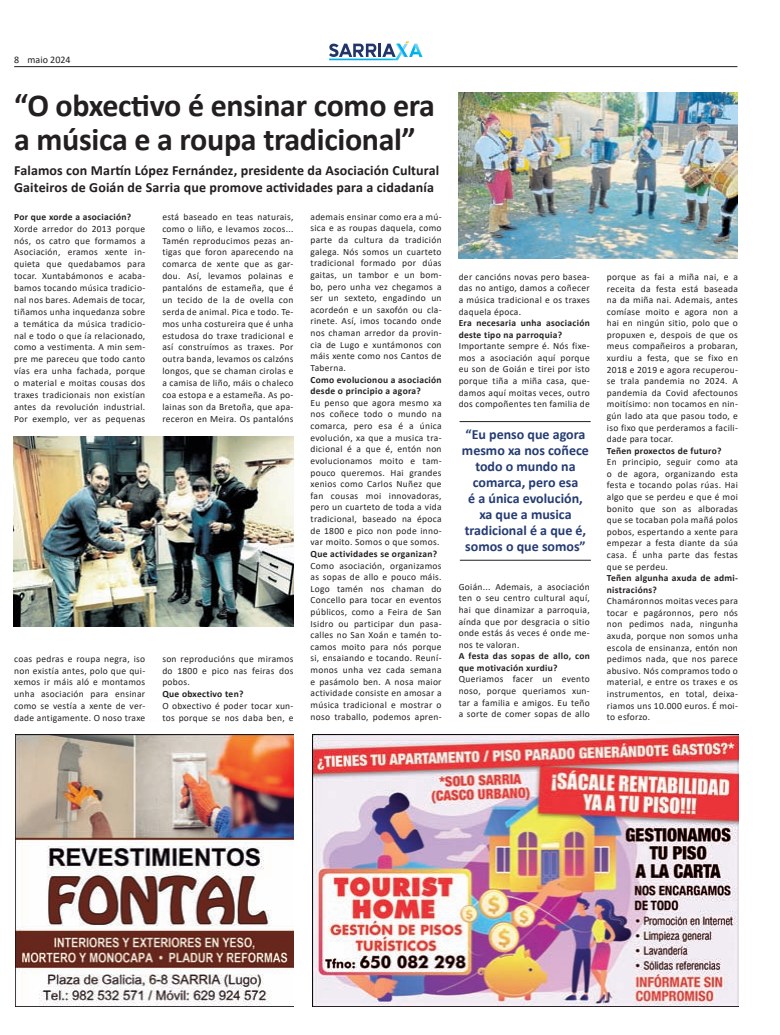
<style>
.page{position:relative;width:780px;height:1035px;background:#fff}
.page>*{position:absolute;margin:0;border:0;box-sizing:border-box;transform-origin:0 0}
.t1{font:700 32px/34px "Calibri";letter-spacing:-.01em;color:#231f20}
.t2{font:700 14px/16px "Calibri";color:#253b73;text-align:center}
.t3{font:700 14px/16.8px "Calibri";letter-spacing:.01em;color:#231f20}
.t4{font:10px "Calibri";color:#231f20}
.t5{font:9.5px/11.6px "Calibri";letter-spacing:.03em;color:#231f20;text-align:justify}
.t6{font:700 9.5px/11.6px "Calibri";letter-spacing:.03em;color:#231f20}
</style>
<div class="page">
<hr style="left:14px;top:66px;width:723px;height:1px;background:#231f20">
<svg style="left:329px;top:41px;width:93px;height:19px"></svg>
<img style="left:458px;top:92px;width:279px;height:167px">
<img style="left:14px;top:436px;width:279px;height:190px">
<img style="left:15px;top:734px;width:278px;height:272px">
<img style="left:312px;top:734px;width:426px;height:272px">
<hr style="left:460px;top:560px;width:131px;height:1px;background:#231f20">
<hr style="left:459px;top:421px;width:131px;height:1px;background:#231f20">
<p class="t4" style="left:14px;top:53px;width:58px">8 maio 2024</p>
<h1 class="t1" style="left:14px;top:88px;width:422px">“O obxectivo é ensinar como era a música e a roupa tradicional”</h1>
<h2 class="t3" style="left:14px;top:162px;width:426px">Falamos con Martín López Fernández, presidente da Asociación Cultural<br>Gaiteiros de Goián de Sarria que promove actividades para a cidadanía</h2>
<p class="t6" style="left:14px;top:211px;width:118px">Por que xorde a asociación?</p>
<p class="t5" style="left:14px;top:222px;width:133px;line-height:11.9px">Xorde arredor do 2013 porque nós, os catro que formamos a Asociación, eramos xente in&shy;quieta que quedabamos para tocar. Xuntabámonos e acaba&shy;bamos tocando música tradicio&shy;nal nos bares. Ademais de tocar, tiñamos unha inquedanza sobre a temática da música tradicio&shy;nal e todo o que ía relacionado, como a vestimenta. A min sem&shy;pre me pareceu que todo canto vías era unha fachada, porque o material e moitas cousas dos traxes tradicionais non existían antes da revolución industrial.<br>Por exemplo, ver as pequenas</p>
<p class="t5" style="left:14px;top:652px;width:133px;line-height:11.9px">coas pedras e roupa negra, iso non existía antes, polo que qui&shy;xemos ir máis aló e montamos unha asociación para ensinar como se vestía a xente de ver&shy;dade antigamente. O noso traxe</p>
<p class="t5" style="left:162px;top:210px;width:133px;line-height:11.9px">está baseado en teas naturais, como o liño, e levamos zocos...<br>Tamén reproducimos pezas an&shy;tigas que foron aparecendo na comarca de xente que as gar&shy;dou. Así, levamos polainas e pantalóns de estameña, que é un tecido de la de ovella con serda de animal. Pica e todo. Te&shy;mos unha costureira que é unha estudosa do traxe tradicional e así construímos as traxes. Por outra banda, levamos os calzóns longos, que se chaman cirolas e a camisa de liño, máis o chaleco coa estopa e a estameña. As po&shy;lainas son da Bretoña, que apa&shy;receron en Meira. Os pantalóns</p>
<p class="t5" style="left:162px;top:652px;width:133px;line-height:11.9px">son reproducións que miramos do 1800 e pico nas feiras dos pobos.</p>
<p class="t6" style="left:162px;top:688px;width:83px">Que obxectivo ten?</p>
<p class="t5" style="left:162px;top:700px;width:133px;line-height:11.9px">O obxectivo é poder tocar xun&shy;tos porque se nos daba ben, e</p>
<p class="t5" style="left:310px;top:211px;width:133px">ademais ensinar como era a mú&shy;sica e as roupas daquela, como parte da cultura da tradición galega. Nós somos un cuarteto tradicional formado por dúas gaitas, un tambor e un bom&shy;bo, pero unha vez chegamos a ser un sexteto, engadindo un acordeón e un saxofón ou cla&shy;rinete. Así, imos tocando onde nos chaman arredor da provin&shy;cia de Lugo e xuntámonos con máis xente como nos Cantos de Taberna.</p>
<p class="t6" style="left:310px;top:373px;width:133px">Como evolucionou a asociación desde o principio a agora?</p>
<p class="t5" style="left:310px;top:396px;width:133px">Eu penso que agora mesmo xa nos coñece todo o mundo na comarca, pero esa é a única evolución, xa que a musica tra&shy;dicional é a que é, entón non evolucionamos moito e tam&shy;pouco queremos. Hai grandes xenios como Carlos Nuñez que fan cousas moi innovadoras, pero un cuarteto de toda a vida tradicional, baseado na época de 1800 e pico non pode inno&shy;var moito. Somos o que somos.</p>
<p class="t6" style="left:310px;top:548px;width:128px">Que actividades se organizan?</p>
<p class="t5" style="left:310px;top:559px;width:133px">Como asociación, organizamos as sopas de allo e pouco máis.<br>Logo tamén nos chaman do Concello para tocar en eventos públicos, como a Feira de San Isidro ou participar dun pasa&shy;calles no San Xoán e tamén to&shy;camos moito para nós porque si, ensaiando e tocando. Reuní&shy;monos unha vez cada semana e pasámolo ben. A nosa maior actividade consiste en amosar a música tradicional e mostrar o noso traballo, podemos apren-</p>
<p class="t5" style="left:458px;top:271px;width:133px">der cancións novas pero basea&shy;das no antigo, damos a coñecer a música tradicional e os traxes daquela época.</p>
<p class="t6" style="left:458px;top:317px;width:133px">Era necesaria unha asociación deste tipo na parroquia?</p>
<p class="t5" style="left:458px;top:340px;width:133px">Importante sempre é. Nós fixe&shy;mos a asociación aquí porque eu son de Goián e tirei por isto porque tiña a miña casa, que&shy;damos aquí moitas veces, outro dos compoñentes ten familia de</p>
<h2 class="t2" style="left:462px;top:426px;width:128px">“Eu penso que agora mesmo xa nos coñece todo o mundo na comarca, pero esa<br>é a única evolución, xa que a musica tradicional é a que é, somos o que somos”</h2>
<p class="t5" style="left:458px;top:580px;width:133px">Goián... Ademais, a asociación ten o seu centro cultural aquí, hai que dinamizar a parroquia, aínda que por desgracia o sitio onde estás ás veces é onde me&shy;nos te valoran.</p>
<p class="t6" style="left:458px;top:650px;width:133px">A festa das sopas de allo, con que motivación xurdiu?</p>
<p class="t5" style="left:458px;top:673px;width:133px">Queriamos facer un evento noso, porque queriamos xun&shy;tar a familia e amigos. Eu teño a sorte de comer sopas de allo</p>
<p class="t5" style="left:607px;top:271px;width:133px">porque as fai a miña nai, e a receita da festa está baseada na da miña nai. Ademais, antes comíase moito e agora non a hai en ningún sitio, polo que o propuxen e, despois de que os meus compañeiros a probaran, xurdiu a festa, que se fixo en 2018 e 2019 e agora recuperou&shy;se trala pandemia no 2024. A pandemia da Covid afectounos moitísimo: non tocamos en nin&shy;gún lado ata que pasou todo, e iso fixo que perderamos a facili&shy;dade para tocar.</p>
<p class="t6" style="left:607px;top:444px;width:116px">Teñen proxectos de futuro?</p>
<p class="t5" style="left:607px;top:456px;width:133px">En principio, seguir como ata o de agora, organizando esta festa e tocando polas rúas. Hai algo que se perdeu e que é moi bonito que son as alboradas que se tocaban pola mañá polos pobos, espertando a xente para empezar a festa diante da súa casa. É unha parte das festas que se perdeu.</p>
<p class="t6" style="left:607px;top:572px;width:133px">Teñen algunha axuda de admi&shy;nistracións?</p>
<p class="t5" style="left:607px;top:595px;width:133px">Chamáronnos moitas veces para tocar e pagáronnos, pero nós non pedimos nada, ningunha axuda, porque non somos unha escola de ensinanza, entón non pedimos nada, que nos parece abusivo. Nós compramos todo o material, e entre os traxes e os instrumentos, en total, deixa&shy;riamos uns 10.000 euros. É moi&shy;to esforzo.</p>
</div>
